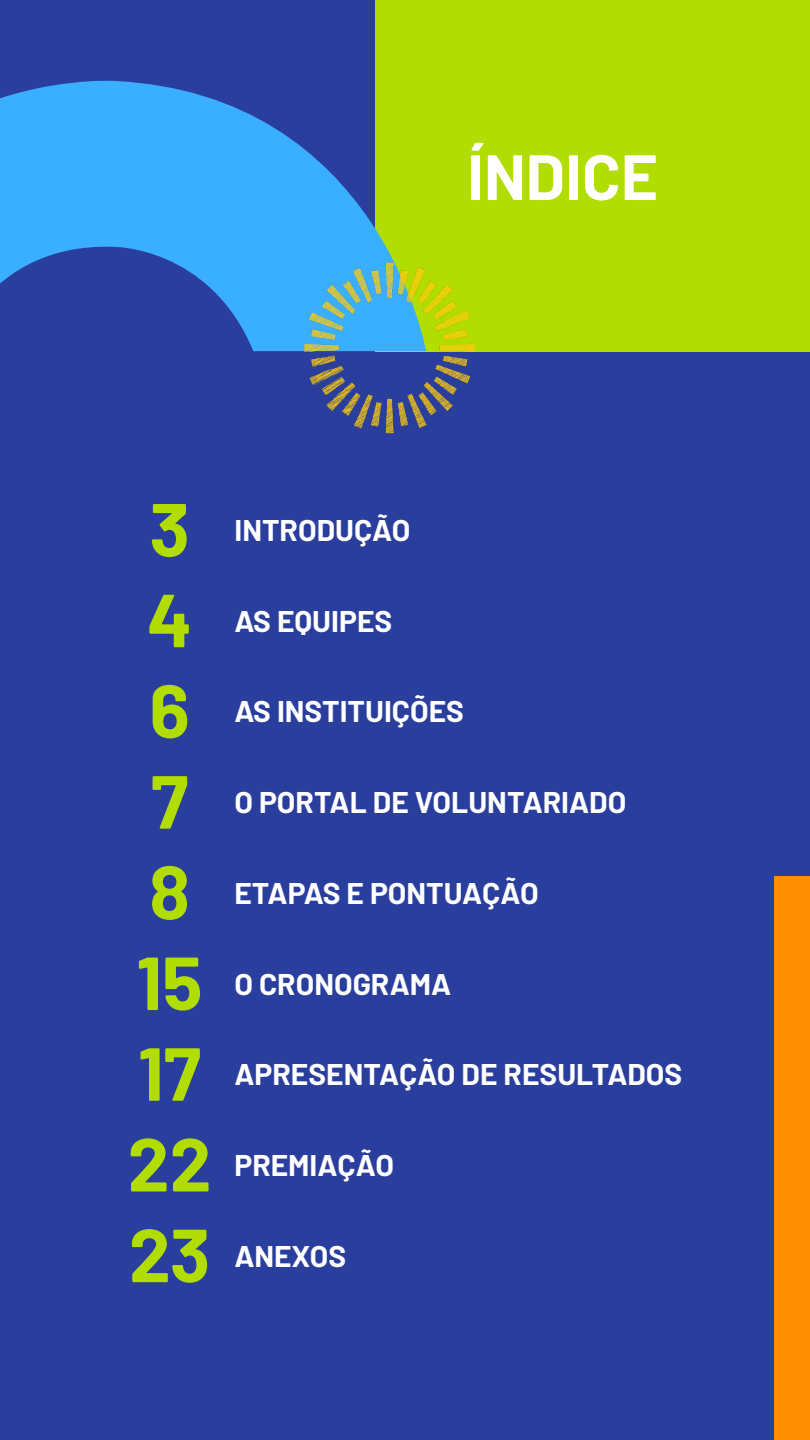
<style>
.page{position:relative;width:810px;height:1440px;background:#2a3f9d}
.page>*{position:absolute;margin:0;border:0;box-sizing:border-box;transform-origin:0 0}
.t1{font:700 75px "Barlow";color:#b1dd03}
.t2{font:700 63.9px "Barlow";color:#fff}
.t3{font:700 30px "Barlow";color:#fff}
</style>
<div class="page">
<div style="left:376px;top:0;width:434px;height:351px;background:#b1dd03"></div>
<svg style="left:0;top:65px;width:394px;height:287px;fill:#3bafff"></svg>
<div style="left:775px;top:876px;width:35px;height:564px;background:#ff8f02"></div>
<img style="left:303px;top:261px;width:172px;height:173px">
<h2 class="t2" style="left:467px;top:137px;width:192px">ÍNDICE</h2>
<h1 class="t1" style="left:149px;top:483px;width:42px">3</h1>
<p class="t3" style="left:234px;top:512px;width:178px">INTRODUÇÃO</p>
<h1 class="t1" style="left:147px;top:574px;width:47px">4</h1>
<p class="t3" style="left:234px;top:602px;width:159px">AS EQUIPES</p>
<h1 class="t1" style="left:149px;top:664px;width:42px">6</h1>
<p class="t3" style="left:234px;top:693px;width:231px">AS INSTITUIÇÕES</p>
<h1 class="t1" style="left:151px;top:755px;width:39px">7</h1>
<p class="t3" style="left:234px;top:784px;width:393px">O PORTAL DE VOLUNTARIADO</p>
<h1 class="t1" style="left:149px;top:846px;width:42px">8</h1>
<p class="t3" style="left:234px;top:874px;width:306px">ETAPAS E PONTUAÇÃO</p>
<h1 class="t1" style="left:137px;top:936px;width:67px">15</h1>
<p class="t3" style="left:234px;top:965px;width:218px">O CRONOGRAMA</p>
<h1 class="t1" style="left:138px;top:1027px;width:64px">17</h1>
<p class="t3" style="left:234px;top:1056px;width:449px">APRESENTAÇÃO DE RESULTADOS</p>
<h1 class="t1" style="left:128px;top:1118px;width:85px">22</h1>
<p class="t3" style="left:234px;top:1146px;width:161px">PREMIAÇÃO</p>
<h1 class="t1" style="left:129px;top:1209px;width:83px">23</h1>
<p class="t3" style="left:234px;top:1237px;width:113px">ANEXOS</p>
</div>
